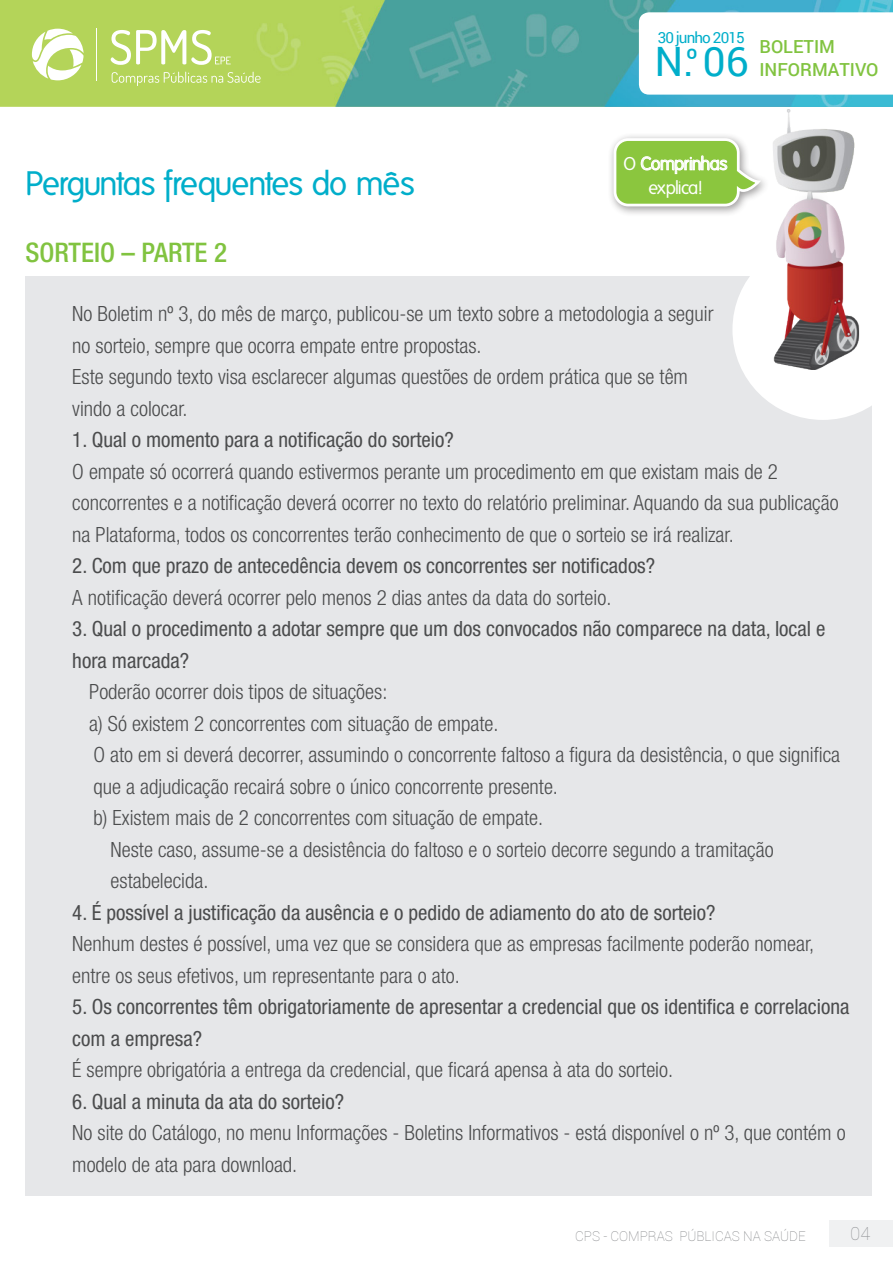
<style>
.page{position:relative;width:893px;height:1263px;background:#fff}
.page>*{position:absolute;margin:0;border:0;box-sizing:border-box;transform-origin:0 0}
.t1{font:40.5px "Roboto";color:#00aeca}
.t2{font:33px "Folks";letter-spacing:-.035em;color:#00aeca}
.t3{font:500 condensed 27px "Helvetica Neue LT Std";color:#81c340}
.t4{font:300 condensed 21px/31.5px "Helvetica Neue LT Std";color:#4b4c4d}
.t5{font:condensed 21px/31.5px "Helvetica Neue LT Std";color:#4b4c4d}
.t6{font:18px "Folks";letter-spacing:-.035em;color:#fff}
.t7{font:500 18px/22.8px "Roboto";color:#81c340}
.t8{font:100 18px "Roboto";color:#939598}
.t9{font:15.3px "Roboto";letter-spacing:-.06em;color:#00aeca}
.t10{font:100 13.5px "Roboto";color:#808285}
</style>
<div class="page">
<div style="left:829px;top:1219px;width:64px;height:27px;background:#f0f1f2"></div>
<img style="left:0;top:0;width:893px;height:107px">
<svg style="left:639px;top:12px;width:254px;height:83px"></svg>
<svg style="left:111px;top:30px;width:120px;height:35px"></svg>
<hr style="left:96px;top:28px;width:1px;height:53px;background:#fff">
<svg style="left:32px;top:29px;width:52px;height:51px"></svg>
<svg style="left:112px;top:72px;width:149px;height:14px;background:#c0db74"></svg>
<div style="left:26px;top:276px;width:846px;height:920px;background:#e6e7e9"></div>
<svg style="left:732px;top:283px;width:140px;height:137px"></svg>
<div style="left:607px;top:132px;width:163px;height:85px;background:#231f20;opacity:.45"></div>
<svg style="left:614px;top:138px;width:132px;height:68px;background:#a1d065"></svg>
<img style="left:746px;top:110px;width:126px;height:260px">
<p class="t2" style="left:26px;top:165px;width:391px">Perguntas frequentes do mês</p>
<p class="t3" style="left:26px;top:237px;width:203px">SORTEIO – PARTE 2</p>
<p class="t9" style="left:658px;top:27px;width:88px">30 junho 2015</p>
<h1 class="t1" style="left:654px;top:33px;width:96px">N.<sup>º</sup> 06</h1>
<p class="t7" style="left:759px;top:35px;width:121px">BOLETIM<br>INFORMATIVO</p>
<p class="t6" style="left:623px;top:154px;width:106px">O Comprinhas</p>
<p class="t6" style="left:649px;top:178px;width:55px">explica!</p>
<p class="t4" style="left:72px;top:298px;width:643px">No Boletim nº 3, do mês de março, publicou-se um texto sobre a metodologia a seguir</p>
<p class="t4" style="left:72px;top:329px;width:411px">no sorteio, sempre que ocorra empate entre propostas.</p>
<p class="t4" style="left:72px;top:361px;width:617px">Este segundo texto visa esclarecer algumas questões de ordem prática que se têm</p>
<p class="t4" style="left:72px;top:392px;width:117px">vindo a colocar.</p>
<p class="t5" style="left:72px;top:424px;width:383px">1. Qual o momento para a notificação do sorteio?</p>
<p class="t4" style="left:72px;top:455px;width:768px">O empate só ocorrerá quando estivermos perante um procedimento em que existam mais de 2 concorrentes e a notificação deverá ocorrer no texto do relatório preliminar. Aquando da sua publicação na Plataforma, todos os concorrentes terão conhecimento de que o sorteio se irá realizar.</p>
<p class="t5" style="left:72px;top:550px;width:584px">2. Com que prazo de antecedência devem os concorrentes ser notificados?</p>
<p class="t4" style="left:72px;top:581px;width:541px">A notificação deverá ocorrer pelo menos 2 dias antes da data do sorteio.</p>
<p class="t5" style="left:72px;top:613px;width:755px">3. Qual o procedimento a adotar sempre que um dos convocados não comparece na data, local e hora marcada?</p>
<p class="t4" style="left:89px;top:676px;width:300px">Poderão ocorrer dois tipos de situações:</p>
<p class="t4" style="left:89px;top:707px;width:411px">a) Só existem 2 concorrentes com situação de empate.</p>
<p class="t4" style="left:94px;top:739px;width:748px">O ato em si deverá decorrer, assumindo o concorrente faltoso a figura da desistência, o que significa que a adjudicação recairá sobre o único concorrente presente.</p>
<p class="t4" style="left:94px;top:802px;width:451px">b) Existem mais de 2 concorrentes com situação de empate.</p>
<p class="t4" style="left:111px;top:833px;width:665px">Neste caso, assume-se a desistência do faltoso e o sorteio decorre segundo a tramitação estabelecida.</p>
<p class="t5" style="left:72px;top:896px;width:645px">4. É possível a justificação da ausência e o pedido de adiamento do ato de sorteio?</p>
<p class="t4" style="left:72px;top:928px;width:743px">Nenhum destes é possível, uma vez que se considera que as empresas facilmente poderão nomear, entre os seus efetivos, um representante para o ato.</p>
<p class="t5" style="left:72px;top:991px;width:779px">5. Os concorrentes têm obrigatoriamente de apresentar a credencial que os identifica e correlaciona com a empresa?</p>
<p class="t4" style="left:72px;top:1054px;width:602px">É sempre obrigatória a entrega da credencial, que ficará apensa à ata do sorteio.</p>
<p class="t5" style="left:72px;top:1085px;width:273px">6. Qual a minuta da ata do sorteio?</p>
<p class="t4" style="left:72px;top:1117px;width:775px">No site do Catálogo, no menu Informações - Boletins Informativos - está disponível o nº 3, que contém o modelo de ata para download.</p>
<p class="t10" style="left:575px;top:1226px;width:232px">CPS - COMPRAS PÚBLICAS NA SAÚDE</p>
<p class="t8" style="left:850px;top:1221px;width:22px">04</p>
</div>
